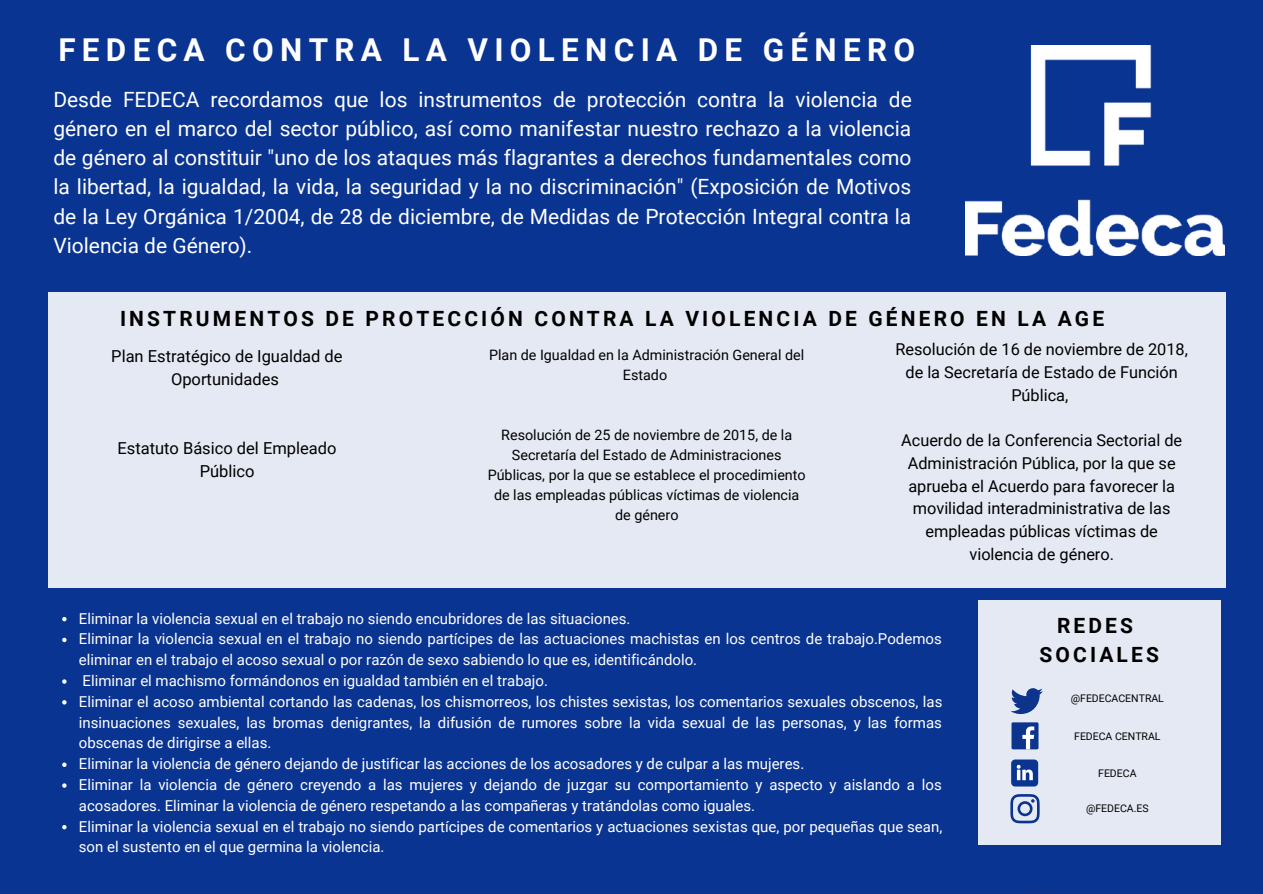
<style>
.page{position:relative;width:1263px;height:894px;background:#fff}
.page>*{position:absolute;margin:0;border:0;box-sizing:border-box;transform-origin:0 0}
.t1{font:700 31.5px "Roboto";letter-spacing:.2em;color:#fff}
.t2{font:21px/29.2px "Roboto";color:#fff;text-align:justify}
.t3{font:700 21px/29px "Roboto";letter-spacing:.15em;color:#000;text-align:center}
.t4{font:16.5px/23px "Roboto";color:#000;text-align:center}
.t5{font:16.35px/22.6px "Roboto";color:#000;text-align:center}
.t6{font:15px/20.9px "Roboto";color:#fff}
.t7{font:14.4px/20px "Roboto";color:#000;text-align:center}
.t8{font:10.5px "Roboto";color:#000}
</style>
<div class="page">
<div style="left:0;top:0;width:1263px;height:893px;background:#0a3491"></div>
<div style="left:48px;top:292px;width:1177px;height:295px;background:#e5e9f3"></div>
<svg style="left:62px;top:617px;width:5px;height:4px"></svg>
<svg style="left:62px;top:637px;width:5px;height:5px"></svg>
<svg style="left:62px;top:679px;width:5px;height:4px"></svg>
<svg style="left:62px;top:700px;width:5px;height:4px"></svg>
<svg style="left:62px;top:762px;width:5px;height:4px"></svg>
<svg style="left:62px;top:783px;width:5px;height:4px"></svg>
<svg style="left:62px;top:825px;width:5px;height:4px"></svg>
<div style="left:978px;top:599px;width:243px;height:245px;background:#e5e9f3"></div>
<div style="left:1011px;top:722px;width:27px;height:27px;background:#0c348c"></div>
<svg style="left:1022px;top:726px;width:12px;height:23px"></svg>
<svg style="left:1010px;top:688px;width:33px;height:25px"></svg>
<svg style="left:1010px;top:794px;width:30px;height:29px"></svg>
<svg style="left:1011px;top:759px;width:27px;height:27px"></svg>
<img style="left:966px;top:46px;width:258px;height:209px">
<h1 class="t1" style="left:58px;top:32px;width:858px">FEDECA CONTRA LA VIOLENCIA DE GÉNERO</h1>
<p class="t2" style="left:53px;top:85px;width:860px">Desde FEDECA recordamos que los instrumentos de protección contra la violencia de género en el marco del sector público, así como manifestar nuestro rechazo a la violencia de género al constituir "uno de los ataques más flagrantes a derechos fundamentales como la libertad, la igualdad, la vida, la seguridad y la no discriminación" (Exposición de Motivos de la Ley Orgánica 1/2004, de 28 de diciembre, de Medidas de Protección Integral contra la Violencia de Género).</p>
<h2 class="t3" style="left:120px;top:304px;width:986px">INSTRUMENTOS DE PROTECCIÓN CONTRA LA VIOLENCIA DE GÉNERO EN LA AGE</h2>
<p class="t4" style="left:111px;top:345px;width:233px">Plan Estratégico de Igualdad de<br>Oportunidades</p>
<p class="t5" style="left:895px;top:338px;width:294px">Resolución de 16 de noviembre de 2018, de la Secretaría de Estado de Función<br>Pública,</p>
<p class="t5" style="left:901px;top:429px;width:283px">Acuerdo de la Conferencia Sectorial de Administración Pública, por la que se aprueba el Acuerdo para favorecer la movilidad interadministrativa de las empleadas públicas víctimas de violencia de género.</p>
<p class="t7" style="left:489px;top:345px;width:317px">Plan de Igualdad en la Administración General del<br>Estado</p>
<p class="t7" style="left:488px;top:425px;width:319px">Resolución de 25 de noviembre de 2015, de la Secretaría del Estado de Administraciones Públicas, por la que se establece el procedimiento de las empleadas públicas víctimas de violencia de género</p>
<p class="t4" style="left:118px;top:437px;width:220px">Estatuto Básico del Empleado<br>Público</p>
<p class="t6" style="left:79px;top:607px;width:865px">Eliminar la violencia sexual en el trabajo no siendo encubridores de las situaciones.<br>Eliminar la violencia sexual en el trabajo no siendo partícipes de las actuaciones machistas en los centros de trabajo.Podemos eliminar en el trabajo el acoso sexual o por razón de sexo sabiendo lo que es, identificándolo.<br>Eliminar el machismo formándonos en igualdad también en el trabajo.<br>Eliminar el acoso ambiental cortando las cadenas, los chismorreos, los chistes sexistas, los comentarios sexuales obscenos, las insinuaciones sexuales, las bromas denigrantes, la difusión de rumores sobre la vida sexual de las personas, y las formas obscenas de dirigirse a ellas.<br>Eliminar la violencia de género dejando de justificar las acciones de los acosadores y de culpar a las mujeres.<br>Eliminar la violencia de género creyendo a las mujeres y dejando de juzgar su comportamiento y aspecto y aislando a los acosadores. Eliminar la violencia de género respetando a las compañeras y tratándolas como iguales.<br>Eliminar la violencia sexual en el trabajo no siendo partícipes de comentarios y actuaciones sexistas que, por pequeñas que sean, son el sustento en el que germina la violencia.</p>
<h2 class="t3" style="left:1039px;top:611px;width:121px">REDES<br>SOCIALES</h2>
<p class="t8" style="left:1071px;top:691px;width:95px">@FEDECACENTRAL</p>
<p class="t8" style="left:1074px;top:729px;width:88px">FEDECA CENTRAL</p>
<p class="t8" style="left:1098px;top:767px;width:40px">FEDECA</p>
<p class="t8" style="left:1086px;top:802px;width:64px">@FEDECA.ES</p>
</div>
